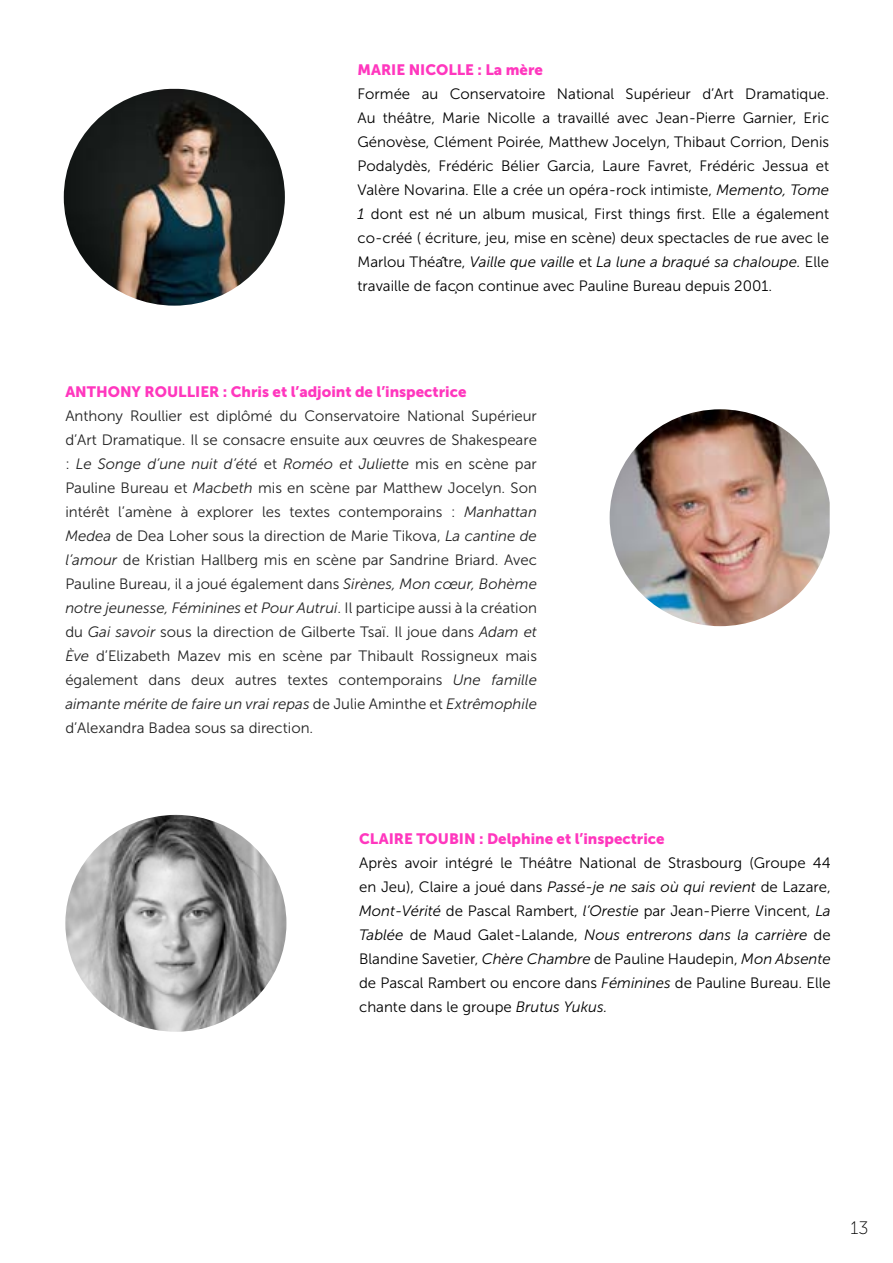
<style>
.page{position:relative;width:893px;height:1263px;background:#fff}
.page>*{position:absolute;margin:0;border:0;box-sizing:border-box;transform-origin:0 0}
.t1{font:18px "Museo Sans 100";color:#000}
.t2{font:15px/24px "Museo Sans 300";color:#000;text-align:justify}
.t3{font:15px/24px "Museo Sans 300";color:#222;text-align:justify}
.t4{font:15px "Museo Sans 900";color:#ff37be}
.s1{font-style:italic}
.s2{font-family:"Times New Roman"}
</style>
<div class="page">
<img style="left:64px;top:89px;width:221px;height:217px">
<img style="left:610px;top:409px;width:220px;height:217px">
<img style="left:65px;top:815px;width:221px;height:217px">
<p class="t4" style="left:358px;top:61px;width:187px">MARIE NICOLLE : La mère</p>
<p class="t2" style="left:358px;top:82px;width:473px">Formée au Conservatoire National Supérieur d’Art Dramatique.<br>Au théâtre, Marie Nicolle a travaillé avec Jean-Pierre Garnier, Eric Génovèse, Clément Poirée, Matthew Jocelyn, Thibaut Corrion, Denis Podalydès, Frédéric Bélier Garcia, Laure Favret, Frédéric Jessua et Valère Novarina. Elle a crée un opéra-rock intimiste, <span class="s1">Memento, Tome 1</span> dont est né un album musical, First things first. Elle a également co-créé ( écriture, jeu, mise en scène) deux spectacles de rue avec le Marlou Théa<span class="s2">̂</span>tre, <span class="s1">Vaille que vaille</span> et <span class="s1">La lune a braqué sa chaloupe.</span> Elle travaille de fac<span class="s2">̧</span>on continue avec Pauline Bureau depuis 2001.</p>
<p class="t4" style="left:65px;top:383px;width:403px">ANTHONY ROULLIER : Chris et l’adjoint de l’inspectrice</p>
<p class="t3" style="left:65px;top:404px;width:473px">Anthony Roullier est diplômé du Conservatoire National Supérieur d’Art Dramatique. Il se consacre ensuite aux œuvres de Shakespeare : <span class="s1">Le Songe d’une nuit d’été</span> et <span class="s1">Roméo et Juliette</span> mis en scène par Pauline Bureau et <span class="s1">Macbeth</span> mis en scène par Matthew Jocelyn. Son intérêt l’amène à explorer les textes contemporains : <span class="s1">Manhattan Medea</span> de Dea Loher sous la direction de Marie Tikova, <span class="s1">La cantine de l’amour</span> de Kristian Hallberg mis en scène par Sandrine Briard. Avec Pauline Bureau, il a joué également dans <span class="s1">Sirènes, Mon cœur, Bohème notre jeunesse, Féminines et Pour Autrui</span>. Il participe aussi à la création du <span class="s1">Gai savoir</span> sous la direction de Gilberte Tsaï. Il joue dans <span class="s1">Adam et Ève</span> d’Elizabeth Mazev mis en scène par Thibault Rossigneux mais également dans deux autres textes contemporains <span class="s1">Une famille aimante mérite de faire un vrai repas</span> de Julie Aminthe et <span class="s1">Extrêmophile </span>d’Alexandra Badea sous sa direction.</p>
<p class="t4" style="left:359px;top:830px;width:307px">CLAIRE TOUBIN : Delphine et l’inspectrice</p>
<p class="t2" style="left:359px;top:851px;width:473px">Après avoir intégré le Théâtre National de Strasbourg (Groupe 44 en Jeu), Claire a joué dans <span class="s1">Passé-je ne sais où qui revient</span> de Lazare, <span class="s1">Mont-Vérité</span> de Pascal Rambert, <span class="s1">l’Orestie</span> par Jean-Pierre Vincent, <span class="s1">La Tablée</span> de Maud Galet-Lalande, <span class="s1">Nous entrerons dans la carrière</span> de Blandine Savetier, <span class="s1">Chère Chambre</span> de Pauline Haudepin, <span class="s1">Mon Absente </span>de Pascal Rambert ou encore dans <span class="s1">Féminines</span> de Pauline Bureau. Elle chante dans le groupe <span class="s1">Brutus Yukus.</span></p>
<p class="t1" style="left:850px;top:1218px;width:19px">13</p>
</div>
